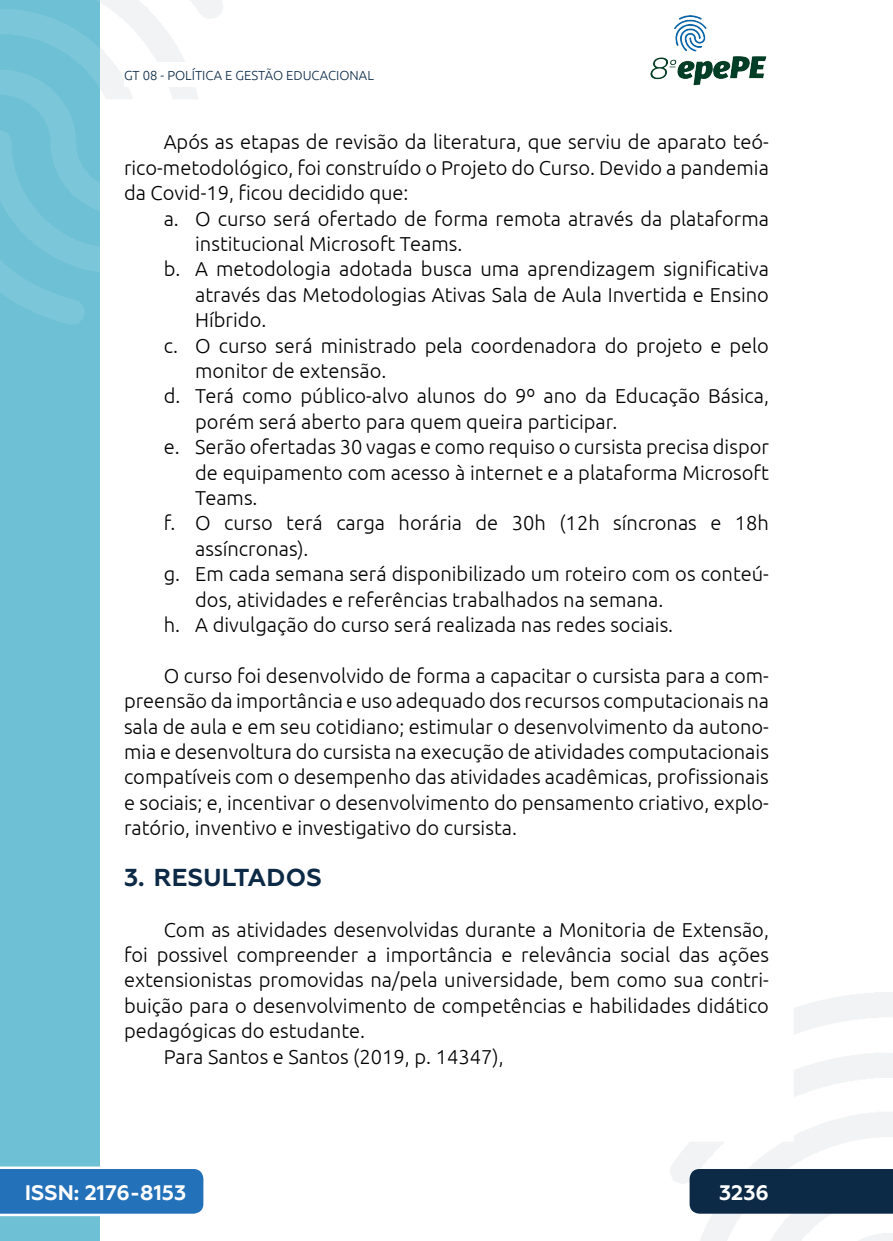
<style>
.page{position:relative;width:893px;height:1241px;background:#fff}
.page>*{position:absolute;margin:0;border:0;box-sizing:border-box;transform-origin:0 0}
._3_SUBTÍTULO{font:700 24.5px "Geometria";letter-spacing:.01em;color:#0c2a46}
.t1{font:700 21px "Geometria";color:#fff}
._5_CORPO{font:300 20.12px/25.4px "Ubuntu";color:#000;text-align:justify}
.t2{font:300 13.12px "Ubuntu";color:#0c2a46}
</style>
<div class="page">
<svg style="left:670px;top:992px;width:223px;height:248px"></svg>
<svg style="left:99px;top:0;width:124px;height:324px"></svg>
<img style="left:650px;top:15px;width:117px;height:71px">
<div style="left:0;top:0;width:99px;height:1240px;background:#6ec0d5"></div>
<svg style="left:0;top:0;width:99px;height:325px"></svg>
<svg style="left:0;top:1166px;width:203px;height:49px;background:#367dbf"></svg>
<div style="left:690px;top:1168px;width:203px;height:45px;background:#0c2a46"></div>
<div style="left:124px;top:62px;width:516px;height:25px;background:#fff"></div>
<p class="t2" style="left:124px;top:67px;width:251px">GT 08 - POLÍTICA E GESTÃO EDUCACIONAL</p>
<p class="_5_CORPO" style="left:124px;top:129px;width:646px;text-indent:40px">Após as etapas de revisão da literatura, que serviu de aparato teó&shy;rico-metodológico, foi construído o Projeto do Curso. Devido a pandemia da Covid-19, ficou decidido que:</p>
<p class="_5_CORPO" style="left:195px;top:205px;width:575px;text-indent:-32px">a. O curso será ofertado de forma remota através da plataforma institucional Microsoft Teams.</p>
<p class="_5_CORPO" style="left:195px;top:256px;width:575px;text-indent:-32px">b. A metodologia adotada busca uma aprendizagem significativa através das Metodologias Ativas Sala de Aula Invertida e Ensino Híbrido.</p>
<p class="_5_CORPO" style="left:195px;top:332px;width:575px;text-indent:-32px">c. O curso será ministrado pela coordenadora do projeto e pelo monitor de extensão.</p>
<p class="_5_CORPO" style="left:195px;top:383px;width:575px;text-indent:-32px">d. Terá como público-alvo alunos do 9º ano da Educação Básica, porém será aberto para quem queira participar.</p>
<p class="_5_CORPO" style="left:195px;top:434px;width:575px;text-indent:-32px">e. Serão ofertadas 30 vagas e como requiso o cursista precisa dispor de equipamento com acesso à internet e a plataforma Microsoft Teams.</p>
<p class="_5_CORPO" style="left:195px;top:510px;width:575px;text-indent:-32px">f. O curso terá carga horária de 30h (12h síncronas e 18h assíncronas).</p>
<p class="_5_CORPO" style="left:195px;top:560px;width:575px;text-indent:-32px">g. Em cada semana será disponibilizado um roteiro com os conteú&shy;dos, atividades e referências trabalhados na semana.</p>
<p class="_5_CORPO" style="left:164px;top:611px;width:511px">h. A divulgação do curso será realizada nas redes sociais.</p>
<p class="_5_CORPO" style="left:124px;top:662px;width:646px;text-indent:40px">O curso foi desenvolvido de forma a capacitar o cursista para a com&shy;preensão da importância e uso adequado dos recursos computacionais na sala de aula e em seu cotidiano; estimular o desenvolvimento da autono&shy;mia e desenvoltura do cursista na execução de atividades computacionais compatíveis com o desempenho das atividades acadêmicas, profissionais e sociais; e, incentivar o desenvolvimento do pensamento criativo, explo&shy;ratório, inventivo e investigativo do cursista.</p>
<p class="_3_SUBTÍTULO" style="left:124px;top:862px;width:199px">3. RESULTADOS</p>
<p class="_5_CORPO" style="left:124px;top:916px;width:646px;text-indent:40px">Com as atividades desenvolvidas durante a Monitoria de Extensão, foi possivel compreender a importância e relevância social das ações extensionistas promovidas na/pela universidade, bem como sua contri&shy;buição para o desenvolvimento de competências e habilidades didático pedagógicas do estudante.</p>
<p class="_5_CORPO" style="left:164px;top:1043px;width:341px">Para Santos e Santos (2019, p. 14347),</p>
<p class="t1" style="left:25px;top:1179px;width:163px">ISSN: 2176-8153</p>
<p class="t1" style="left:719px;top:1179px;width:51px">3236</p>
</div>
